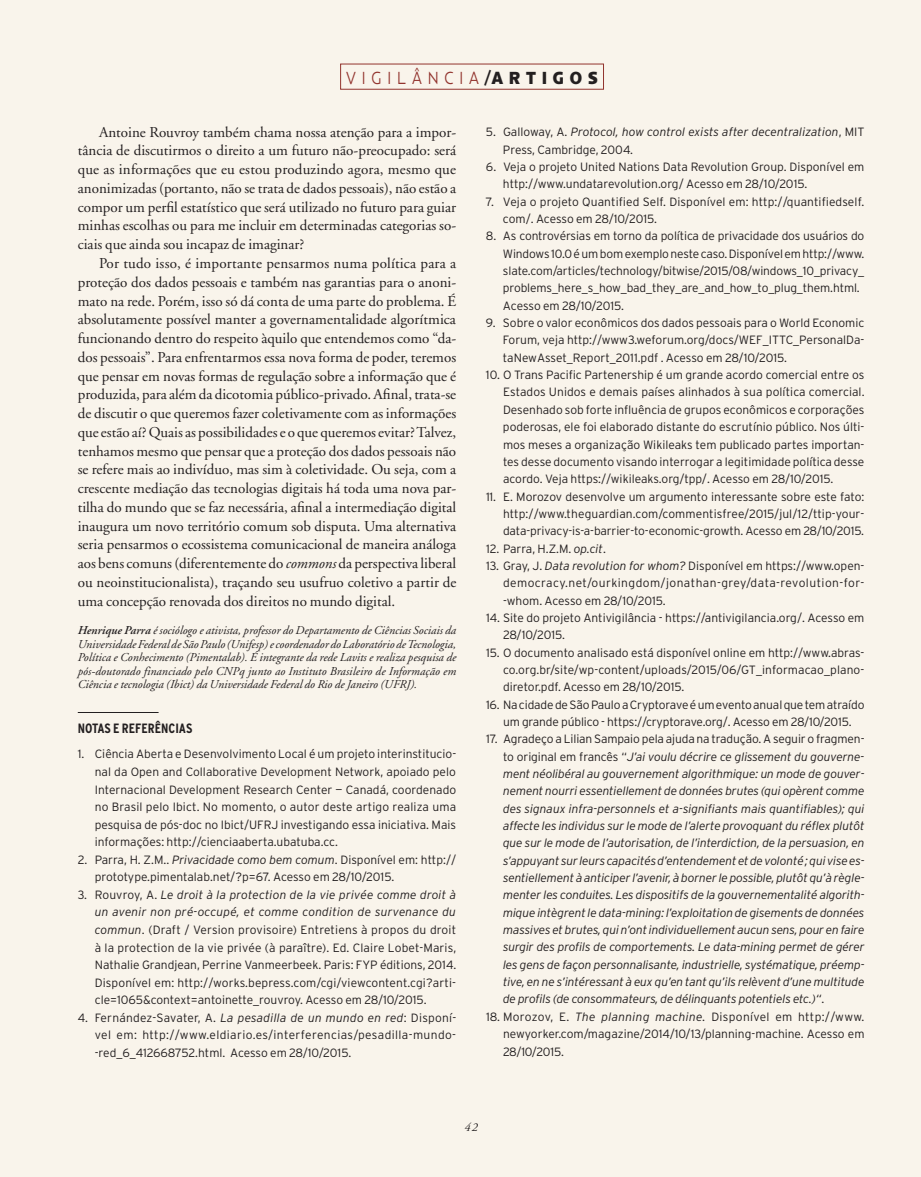
<style>
.page{position:relative;width:921px;height:1177px;background:#fff}
.page>*{position:absolute;margin:0;border:0;box-sizing:border-box;transform-origin:0 0}
.t1{font:300 18px "Anisette Petite";letter-spacing:.38em;color:#92342e;scale:.85 1}
.t2{font:15px/18.8px "Adobe Garamond";color:#231f20;text-align:justify}
.t3{font:700 condensed 13.5px "Interstate";color:#231f20}
.t4{font:300 12px/17.4px "Interstate";letter-spacing:-.01em;color:#231f20;text-align:justify}
.t5{font:italic 300 12px/17.4px "Interstate";letter-spacing:-.01em;color:#231f20}
.t6{font:italic 12px/13.5px "Adobe Garamond";color:#231f20;text-align:justify}
.t7{font:300 12px/17.4px "Interstate";letter-spacing:.01em;color:#231f20}
.s1{font-weight:700;color:#231f20}
.s2{font-style:italic}
.s3{font-weight:600}
.s4{font-style:normal}
</style>
<div class="page">
<div style="left:0;top:0;width:907px;height:1176px;background:#f9f4eb"></div>
<div style="left:904px;top:0;width:17px;height:1176px;background:#f9f4eb"></div>
<div style="left:340px;top:64px;width:264px;height:26px;border:1px solid #92342e"></div>
<hr style="left:78px;top:712px;width:81px;height:1px;background:#231f20">
<h1 class="t1" style="left:346px;top:67px;width:297px">VIGILÂNCIA<span class="s1">/ARTIGOS</span></h1>
<p class="t2" style="left:78px;top:123px;width:380px;text-indent:21px">Antoine Rouvroy também chama nossa atenção para a impor&shy;tância de discutirmos o direito a um futuro não-preocupado: será que as informações que eu estou produzindo agora, mesmo que anonimizadas (portanto, não se trata de dados pessoais), não estão a compor um perfil estatístico que será utilizado no futuro para guiar minhas escolhas ou para me incluir em determinadas categorias so&shy;ciais que ainda sou incapaz de imaginar?</p>
<p class="t2" style="left:78px;top:254px;width:380px;text-indent:21px">Por tudo isso, é importante pensarmos numa política para a proteção dos dados pessoais e também nas garantias para o anoni&shy;mato na rede. Porém, isso só dá conta de uma parte do problema. É absolutamente possível manter a governamentalidade algorítmica funcionando dentro do respeito àquilo que entendemos como “da&shy;dos pessoais”. Para enfrentarmos essa nova forma de poder, teremos que pensar em novas formas de regulação sobre a informação que é produzida, para além da dicotomia público-privado. Afinal, trata-se de discutir o que queremos fazer coletivamente com as informações que estão aí? Quais as possibilidades e o que queremos evitar? Talvez, tenhamos mesmo que pensar que a proteção dos dados pessoais não se refere mais ao indivíduo, mas sim à coletividade. Ou seja, com a crescente mediação das tecnologias digitais há toda uma nova par&shy;tilha do mundo que se faz necessária, afinal a intermediação digital inaugura um novo território comum sob disputa. Uma alternativa seria pensarmos o ecossistema comunicacional de maneira análoga aos bens comuns (diferentemente do <span class="s2">commons</span> da perspectiva liberal ou neoinstitucionalista), traçando seu usufruo coletivo a partir de uma concepção renovada dos direitos no mundo digital.</p>
<p class="t6" style="left:78px;top:624px;width:380px"><span class="s3">Henrique Parra</span> é sociólogo e ativista, professor do Departamento de Ciências Sociais da Universidade Federal de São Paulo (Unifesp) e coordenador do Laboratório de Tecnologia, Política e Conhecimento (Pimentalab). É integrante da rede Lavits e realiza pesquisa de pós-doutorado financiado pelo CNPq junto ao Instituto Brasileiro de Informação em Ciência e tecnologia (Ibict) da Universidade Federal do Rio de Janeiro (UFRJ).</p>
<p class="t3" style="left:78px;top:720px;width:116px">NOTAS E REFERÊNCIAS</p>
<p class="t4" style="left:95px;top:745px;width:363px;text-indent:-17px">1. Ciência Aberta e Desenvolvimento Local é um projeto interinstitucio&shy;nal da Open and Collaborative Development Network, apoiado pelo Internacional Development Research Center — Canadá, coordenado no Brasil pelo Ibict. No momento, o autor deste artigo realiza uma pesquisa de pós-doc no Ibict/UFRJ investigando essa iniciativa. Mais informações: http://cienciaaberta.ubatuba.cc.</p>
<p class="t4" style="left:95px;top:850px;width:363px;text-indent:-17px">2. Parra, H. Z.M.. <span class="s2">Privacidade como bem comum</span>. Disponível em: http:// prototype.pimentalab.net/?p=67. Acesso em 28/10/2015.</p>
<p class="t4" style="left:95px;top:885px;width:363px;text-indent:-17px">3. Rouvroy, A. <span class="s2">Le droit à la protection de la vie privée comme droit à un avenir non pré-occupé, et comme condition de survenance du commun</span>. (Draft / Version provisoire) Entretiens à propos du droit à la protection de la vie privée (à paraître). Ed. Claire Lobet-Maris, Nathalie Grandjean, Perrine Vanmeerbeek. Paris: FYP éditions, 2014.<br>Disponível em: http://works.bepress.com/cgi/viewcontent.cgi?arti&shy;cle=1065&amp;context=antoinette_rouvroy. Acesso em 28/10/2015.</p>
<p class="t4" style="left:95px;top:1008px;width:363px;text-indent:-17px">4. Fernández-Savater, A. <span class="s2">La pesadilla de un mundo en red</span>: Disponí&shy;vel em: http://www.eldiario.es/interferencias/pesadilla-mundo--red_6_412668752.html. Acesso em 28/10/2015.</p>
<p class="t5" style="left:503px;top:123px;width:363px;text-indent:-17px"><span class="s4">5. Galloway, A.</span> Protocol, how control exists after decentralization<span class="s4">, MIT<br>Press, Cambridge, 2004.</span></p>
<p class="t4" style="left:503px;top:158px;width:363px;text-indent:-17px">6. Veja o projeto United Nations Data Revolution Group. Disponível em http://www.undatarevolution.org/ Acesso em 28/10/2015.</p>
<p class="t7" style="left:503px;top:193px;width:363px;text-indent:-17px">7. Veja o projeto Quantified Self. Disponível em: http://quantifiedself. com/. Acesso em 28/10/2015.</p>
<p class="t4" style="left:503px;top:227px;width:363px;text-align:left;text-indent:-17px">8. As controvérsias em torno da política de privacidade dos usuários do Windows 10.0éumbomexemplonestecaso.Disponívelemhttp://www. slate.com/articles/technology/bitwise/2015/08/windows_10_privacy_ problems_here_s_how_bad_they_are_and_how_to_plug_them.html.<br>Acesso em 28/10/2015.</p>
<p class="t4" style="left:503px;top:314px;width:363px;text-indent:-17px">9. Sobre o valor econômicos dos dados pessoais para o World Economic Forum, veja http://www3.weforum.org/docs/WEF_ITTC_PersonalDa&shy;taNewAsset_Report_2011.pdf . Acesso em 28/10/2015.</p>
<p class="t4" style="left:503px;top:366px;width:363px;text-indent:-17px">10. O Trans Pacific Partenership é um grande acordo comercial entre os Estados Unidos e demais países alinhados à sua política comercial.<br>Desenhado sob forte influência de grupos econômicos e corporações poderosas, ele foi elaborado distante do escrutínio público. Nos últi&shy;mos meses a organização Wikileaks tem publicado partes importan&shy;tes desse documento visando interrogar a legitimidade política desse acordo. Veja https://wikileaks.org/tpp/. Acesso em 28/10/2015.</p>
<p class="t4" style="left:503px;top:487px;width:363px;text-indent:-17px">11. E. Morozov desenvolve um argumento interessante sobre este fato: http://www.theguardian.com/commentisfree/2015/jul/12/ttip-your&shy;data-privacy-is-a-barrier-to-economic-growth. Acesso em 28/10/2015.</p>
<p class="t4" style="left:486px;top:539px;width:121px">12. Parra, H.Z.M. <span class="s2">op.cit</span>.</p>
<p class="t4" style="left:503px;top:556px;width:363px;text-indent:-17px">13. Gray, J. <span class="s2">Data revolution for whom?</span> Disponível em https://www.open&shy;democracy.net/ourkingdom/jonathan-grey/data-revolution-for--whom. Acesso em 28/10/2015.</p>
<p class="t4" style="left:503px;top:608px;width:363px;text-indent:-17px">14. Site do projeto Antivigilância - https://antivigilancia.org/. Acesso em<br>28/10/2015.</p>
<p class="t4" style="left:503px;top:643px;width:363px;text-indent:-17px">15. O documento analisado está disponível online em http://www.abras&shy;co.org.br/site/wp-content/uploads/2015/06/GT_informacao_plano&shy;diretor.pdf. Acesso em 28/10/2015.</p>
<p class="t4" style="left:486px;top:695px;width:380px;text-align:center">16. NacidadedeSãoPauloaCryptoraveéumeventoanualquetematraído um grande público - https://cryptorave.org/. Acesso em 28/10/2015.</p>
<p class="t5" style="left:503px;top:730px;width:363px;text-align:justify;text-indent:-17px"><span class="s4">17. Agradeço a Lilian Sampaio pela ajuda na tradução. A seguir o fragmen&shy;to original em francês “</span>J’ai voulu décrire ce glissement du gouverne&shy;ment néolibéral au gouvernement algorithmique: un mode de gouver&shy;nement nourri essentiellement de données brutes (qui opèrent comme des signaux infra-personnels et a-signifiants mais quantifiables); qui affecte les individus sur le mode de l’alerte provoquant du réflex plutôt que sur le mode de l’autorisation, de l’interdiction, de la persuasion, en s’appuyant sur leurs capacités d’entendement et de volonté ; qui vise es&shy;sentiellement à anticiper l’avenir, à borner le possible, plutôt qu’à règle&shy;menter les conduites. Les dispositifs de la gouvernementalité algorith&shy;mique intègrent le data-mining: l’exploitation de gisements de données massives et brutes, qui n’ont individuellement aucun sens, pour en faire surgir des profils de comportements. Le data-mining permet de gérer les gens de façon personnalisante, industrielle, systématique, préemp&shy;tive, en ne s’intéressant à eux qu’en tant qu’ils relèvent d’une multitude de profils (de consommateurs, de délinquants potentiels etc.)“<span class="s4">.</span></p>
<p class="t4" style="left:503px;top:1007px;width:363px;text-indent:-17px">18. Morozov, E. <span class="s2">The planning machine.</span> Disponível em http://www. newyorker.com/magazine/2014/10/13/planning-machine. Acesso em 28/10/2015.</p>
<p class="t6" style="left:464px;top:1120px;width:15px">42</p>
</div>
